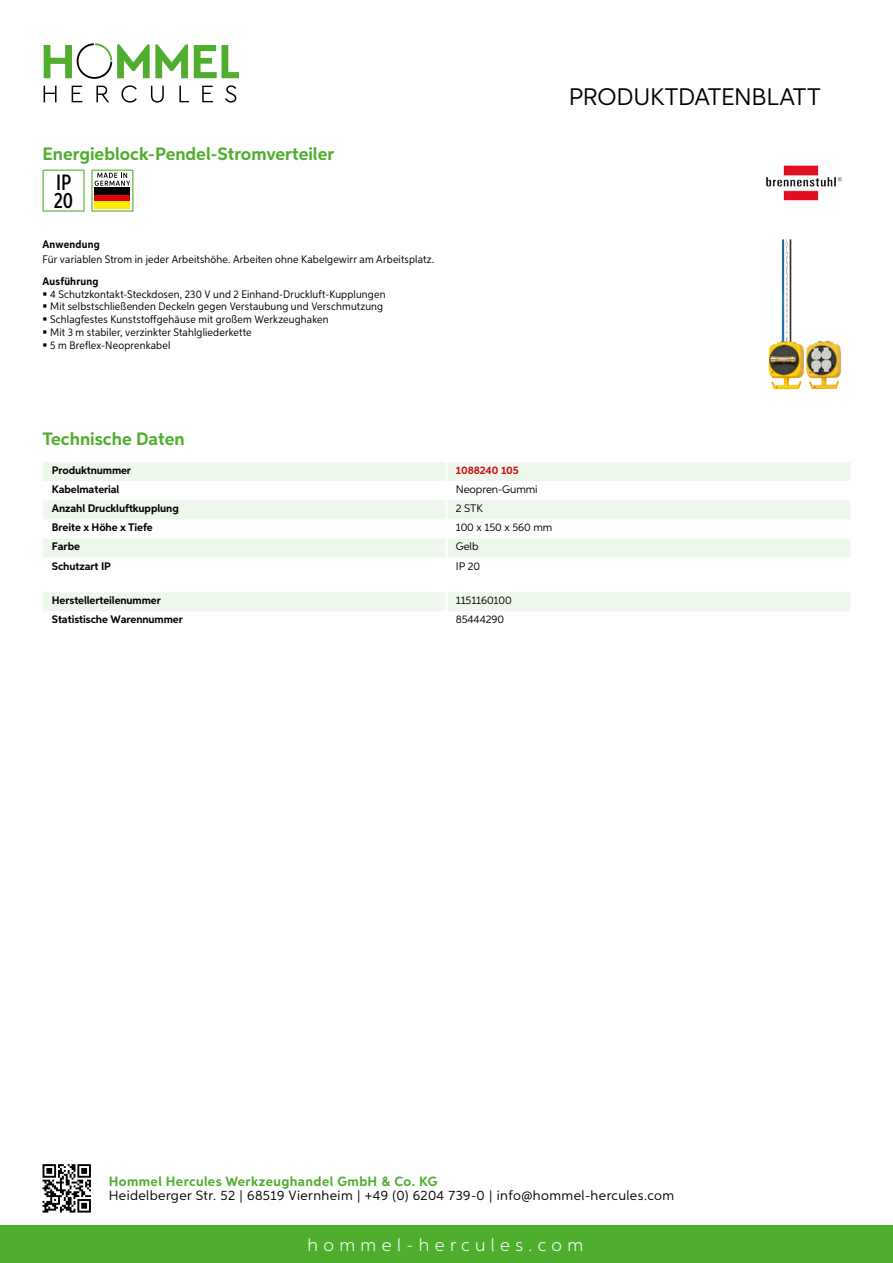
<style>
.page{position:relative;width:893px;height:1263px;background:#fff}
.page>*{position:absolute;margin:0;border:0;box-sizing:border-box;transform-origin:0 0}
.t1{font:24px "Aspira";letter-spacing:-.01em;color:#000}
.t2{font:500 22.2px/17.9px "Aspira XX Nar";color:#000}
.t3{font:700 18px "Aspira";color:#50ae2f}
.t4{font:300 18px "Aspira";letter-spacing:.3em;color:#fff}
.t5{font:13.5px "Aspira";letter-spacing:.03em;color:#000}
.t6{font:700 13.5px "Aspira";letter-spacing:.03em;color:#50ae2f}
.t7{font:10.95px/12.8px "Aspira Nar";letter-spacing:.015em;color:#000}
.t8{font:700 10.95px "Aspira";letter-spacing:-.01em;color:#000}
.t9{font:10.95px "Aspira";letter-spacing:-.01em;color:#000}
.t10{font:700 10.95px "Aspira Nar";letter-spacing:.02em;color:#000}
.t11{font:700 10.95px "Aspira";letter-spacing:-.01em;color:#cd1013}
</style>
<div class="page">
<div style="left:0;top:1226px;width:893px;height:37px;background:#50ae2f"></div>
<svg style="left:43px;top:1164px;width:48px;height:48px"></svg>
<svg style="left:194px;top:45px;width:45px;height:33px"></svg>
<svg style="left:44px;top:43px;width:144px;height:36px"></svg>
<svg style="left:44px;top:86px;width:13px;height:16px"></svg>
<svg style="left:72px;top:86px;width:10px;height:16px"></svg>
<svg style="left:96px;top:86px;width:13px;height:16px"></svg>
<svg style="left:121px;top:85px;width:16px;height:18px"></svg>
<svg style="left:151px;top:86px;width:13px;height:17px"></svg>
<svg style="left:179px;top:86px;width:10px;height:16px"></svg>
<svg style="left:202px;top:86px;width:11px;height:16px"></svg>
<svg style="left:225px;top:85px;width:11px;height:18px"></svg>
<div style="left:43px;top:462px;width:807px;height:19px;background:#eef7eb"></div>
<svg style="left:43px;top:501px;width:807px;height:57px;fill:#eef7eb"></svg>
<hr style="left:445px;top:462px;width:3px;height:19px;background:#fff">
<hr style="left:445px;top:500px;width:3px;height:19px;background:#fff">
<hr style="left:445px;top:519px;width:3px;height:20px;background:#fff">
<hr style="left:445px;top:539px;width:3px;height:19px;background:#fff">
<div style="left:43px;top:592px;width:807px;height:19px;background:#eef7eb"></div>
<svg style="left:43px;top:170px;width:42px;height:42px"></svg>
<svg style="left:91px;top:170px;width:42px;height:42px"></svg>
<div style="left:95px;top:194px;width:35px;height:7px;background:#e3000b"></div>
<div style="left:95px;top:188px;width:35px;height:7px;background:#000"></div>
<div style="left:95px;top:201px;width:35px;height:7px;background:#ffed00"></div>
<img style="left:786px;top:239px;width:2px;height:102px">
<img style="left:766px;top:166px;width:76px;height:21px">
<h3 class="t3" style="left:43px;top:142px;width:293px">Energieblock-Pendel-Stromverteiler</h3>
<h2 class="t2" style="left:54px;top:173px;width:21px">IP<br>20</h2>
<p class="t10" style="left:43px;top:237px;width:59px">Anwendung</p>
<p class="t7" style="left:43px;top:252px;width:393px">Für variablen Strom in jeder Arbeitshöhe. Arbeiten ohne Kabelgewirr am Arbeitsplatz.</p>
<p class="t10" style="left:43px;top:274px;width:58px">Ausführung</p>
<p class="t7" style="left:50px;top:287px;width:337px">4 Schutzkontakt-Steckdosen, 230 V und 2 Einhand-Druckluft-Kupplungen Mit selbstschließenden Deckeln gegen Verstaubung und Verschmutzung Schlagfestes Kunststoffgehäuse mit großem Werkzeughaken<br>Mit 3 m stabiler, verzinkter Stahlgliederkette<br>5 m Breflex-Neoprenkabel</p>
<h1 class="t1" style="left:569px;top:82px;width:253px">Produktdatenblatt</h1>
<h3 class="t3" style="left:43px;top:428px;width:144px">Technische Daten</h3>
<p class="t8" style="left:52px;top:463px;width:81px">Produktnummer</p>
<p class="t11" style="left:456px;top:463px;width:64px">1088240 105</p>
<p class="t8" style="left:52px;top:483px;width:69px">Kabelmaterial</p>
<p class="t9" style="left:456px;top:483px;width:83px">Neopren-Gummi</p>
<p class="t8" style="left:52px;top:502px;width:128px">Anzahl Druckluftkupplung</p>
<p class="t9" style="left:456px;top:502px;width:22px">2 STK</p>
<p class="t8" style="left:52px;top:521px;width:103px">Breite x Höhe x Tiefe</p>
<p class="t9" style="left:456px;top:521px;width:98px">100 x 150 x 560 mm</p>
<p class="t8" style="left:52px;top:540px;width:30px">Farbe</p>
<p class="t9" style="left:456px;top:540px;width:24px">Gelb</p>
<p class="t8" style="left:52px;top:559px;width:60px">Schutzart IP</p>
<p class="t9" style="left:456px;top:559px;width:26px">IP 20</p>
<p class="t8" style="left:52px;top:594px;width:111px">Herstellerteilenummer</p>
<p class="t9" style="left:456px;top:594px;width:57px">1151160100</p>
<p class="t8" style="left:52px;top:613px;width:132px">Statistische Warennummer</p>
<p class="t9" style="left:456px;top:613px;width:50px">85444290</p>
<p class="t6" style="left:109px;top:1172px;width:330px">Hommel Hercules Werkzeughandel GmbH &amp; Co. KG</p>
<p class="t5" style="left:109px;top:1187px;width:567px">Heidelberger Str. 52 | 68519 Viernheim | +49 (0) 6204 739-0 | info@hommel-hercules.com</p>
<h3 class="t4" style="left:307px;top:1234px;width:277px">hommel-hercules.com</h3>
</div>
